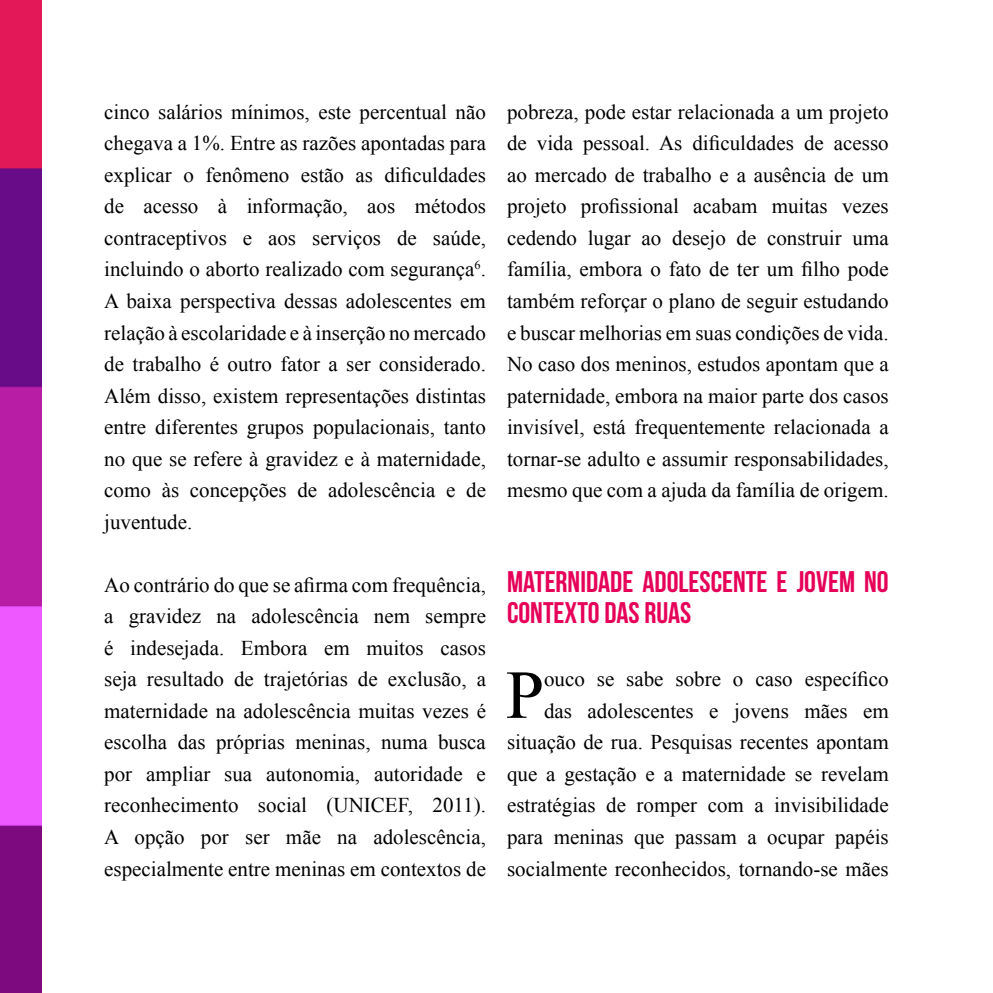
<style>
.page{position:relative;width:993px;height:993px;background:#fff}
.page>*{position:absolute;margin:0;border:0;box-sizing:border-box;transform-origin:0 0}
.t1{font:68.6px "Times New Roman";color:#000}
.t2{font:29.75px/31.5px "Bebas Neue";color:#e60158}
.t3{font:21px/31.5px "Times New Roman";color:#000;text-align:justify}
</style>
<div class="page">
<img style="left:0;top:0;width:41px;height:992px">
<p class="t3" style="left:104px;top:96px;width:383px">cinco salários mínimos, este percentual não chegava a 1%. Entre as razões apontadas para explicar o fenômeno estão as dificuldades de acesso à informação, aos métodos contraceptivos e aos serviços de saúde, incluindo o aborto realizado com segurança<sup>6</sup>.<br>A baixa perspectiva dessas adolescentes em relação à escolaridade e à inserção no mercado de trabalho é outro fator a ser considerado.<br>Além disso, existem representações distintas entre diferentes grupos populacionais, tanto no que se refere à gravidez e à maternidade, como às concepções de adolescência e de juventude.</p>
<p class="t3" style="left:104px;top:568px;width:383px">Ao contrário do que se afirma com frequência, a gravidez na adolescência nem sempre é indesejada. Embora em muitos casos seja resultado de trajetórias de exclusão, a maternidade na adolescência muitas vezes é escolha das próprias meninas, numa busca por ampliar sua autonomia, autoridade e reconhecimento social (UNICEF, 2011).<br>A opção por ser mãe na adolescência, especialmente entre meninas em contextos de</p>
<p class="t3" style="left:507px;top:96px;width:383px">pobreza, pode estar relacionada a um projeto de vida pessoal. As dificuldades de acesso ao mercado de trabalho e a ausência de um projeto profissional acabam muitas vezes cedendo lugar ao desejo de construir uma família, embora o fato de ter um filho pode também reforçar o plano de seguir estudando e buscar melhorias em suas condições de vida.<br>No caso dos meninos, estudos apontam que a paternidade, embora na maior parte dos casos invisível, está frequentemente relacionada a tornar-se adulto e assumir responsabilidades, mesmo que com a ajuda da família de origem.</p>
<h2 class="t2" style="left:507px;top:565px;width:383px">MATERNIDADE ADOLESCENTE E JOVEM NO<br>CONTEXTO DAS RUAS</h2>
<p class="t3" style="left:507px;top:663px;width:383px;text-align:right">ouco se sabe sobre o caso específico<br>das adolescentes e jovens mães em situação de rua. Pesquisas recentes apontam que a gestação e a maternidade se revelam estratégias de romper com a invisibilidade para meninas que passam a ocupar papéis socialmente reconhecidos, tornando-se mães</p>
<h1 class="t1" style="left:505px;top:648px;width:40px">P</h1>
</div>
